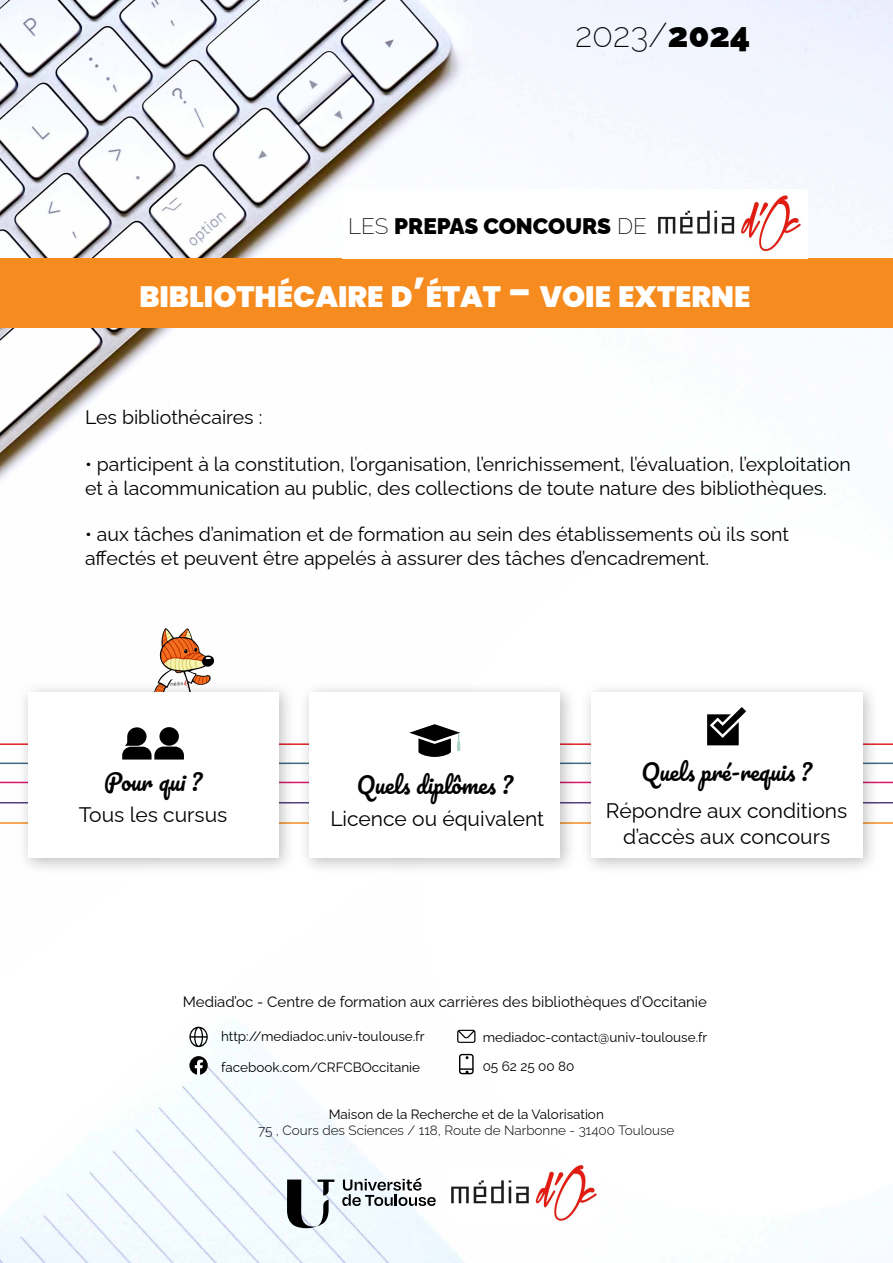
<style>
.page{position:relative;width:893px;height:1263px;background:#fff}
.page>*{position:absolute;margin:0;border:0;box-sizing:border-box;transform-origin:0 0}
.t1{font:200 34.5px "Raleway";color:#000}
.t2{font:900 29.4px "Poppins";color:#fff}
.t3{font:22.5px "Pacifico";color:#000}
.t4{font:900 22.5px "Raleway";color:#000}
.t5{font:21px/25.2px "Raleway";color:#000;text-align:center}
.t6{font:19.5px/23.4px "Raleway";color:#000}
.t7{font:15px "Raleway";color:#000}
.t8{font:13.5px "Raleway";color:#000}
.t9{font:300 13.5px "Raleway";color:#000}
.s1{font-weight:900}
.s2{font-weight:200}
.s3{font-weight:700;font-size:42px}
</style>
<div class="page">
<img style="left:0;top:0;width:893px;height:1263px">
<svg style="left:418px;top:527px;width:475px;height:689px"></svg>
<svg style="left:0;top:740px;width:393px;height:456px"></svg>
<div style="left:0;top:258px;width:893px;height:69px;background:#f68c1f"></div>
<div style="left:342px;top:189px;width:305px;height:69px;background:#fff"></div>
<div style="left:647px;top:189px;width:161px;height:69px;background:#fff"></div>
<img style="left:658px;top:195px;width:143px;height:57px">
<hr style="left:0;top:743px;width:893px;height:2px;background:#e11f26">
<hr style="left:0;top:762px;width:893px;height:2px;background:#3d6b83">
<hr style="left:0;top:782px;width:893px;height:1px;background:#d7186e">
<hr style="left:0;top:802px;width:893px;height:1px;background:#553d83">
<hr style="left:0;top:822px;width:893px;height:2px;background:#f68c1f">
<img style="left:130px;top:628px;width:84px;height:53px">
<div style="left:16px;top:681px;width:279px;height:194px;background:#000;opacity:.25"></div>
<div style="left:28px;top:692px;width:251px;height:166px;background:#fff"></div>
<svg style="left:122px;top:727px;width:62px;height:32px"></svg>
<div style="left:580px;top:681px;width:299px;height:194px;background:#000;opacity:.25"></div>
<div style="left:591px;top:692px;width:271px;height:166px;background:#fff"></div>
<svg style="left:707px;top:707px;width:39px;height:38px"></svg>
<div style="left:298px;top:681px;width:279px;height:194px;background:#000;opacity:.25"></div>
<div style="left:309px;top:692px;width:251px;height:166px;background:#fff"></div>
<svg style="left:409px;top:724px;width:51px;height:33px"></svg>
<svg style="left:457px;top:1030px;width:18px;height:13px"></svg>
<svg style="left:189px;top:1027px;width:19px;height:20px"></svg>
<svg style="left:189px;top:1056px;width:19px;height:19px"></svg>
<svg style="left:459px;top:1054px;width:15px;height:20px"></svg>
<img style="left:449px;top:1165px;width:149px;height:57px">
<svg style="left:342px;top:1178px;width:94px;height:28px"></svg>
<svg style="left:287px;top:1179px;width:47px;height:49px"></svg>
<h1 class="t1" style="left:575px;top:7px;width:177px">2023/<span class="s1">2024</span></h1>
<p class="t4" style="left:348px;top:208px;width:300px"><span class="s2">LES</span> PREPAS CONCOURS <span class="s2">DE</span></p>
<h2 class="t2" style="left:139px;top:279px;width:613px">BIBLIOTHÉCAIRE D<span class="s3">’</span>ÉTAT <span class="s3">-</span> VOIE EXTERNE</h2>
<p class="t6" style="left:85px;top:404px;width:179px">Les bibliothécaires :</p>
<p class="t6" style="left:85px;top:450px;width:767px">• participent à la constitution, l’organisation, l’enrichissement, l’évaluation, l’exploitation et à lacommunication au public, des collections de toute nature des bibliothèques.</p>
<p class="t6" style="left:85px;top:521px;width:705px">• aux tâches d’animation et de formation au sein des établissements où ils sont affectés et peuvent être appelés à assurer des tâches d’encadrement.</p>
<p class="t3" style="left:104px;top:770px;width:99px">Pour qui ?</p>
<p class="t5" style="left:79px;top:800px;width:150px">Tous les cursus</p>
<p class="t3" style="left:357px;top:773px;width:158px">Quels diplômes ?</p>
<p class="t5" style="left:330px;top:803px;width:215px">Licence ou équivalent</p>
<p class="t3" style="left:641px;top:760px;width:172px">Quels pré-requis ?</p>
<p class="t5" style="left:606px;top:796px;width:243px">Répondre aux conditions d’accès aux concours</p>
<p class="t7" style="left:183px;top:990px;width:526px">Mediad’oc - Centre de formation aux carrières des bibliothèques d’Occitanie</p>
<p class="t8" style="left:221px;top:1026px;width:205px">http://mediadoc.univ-toulouse.fr</p>
<p class="t8" style="left:483px;top:1026px;width:226px">mediadoc-contact@univ-toulouse.fr</p>
<p class="t8" style="left:221px;top:1056px;width:201px">facebook.com/CRFCBOccitanie</p>
<p class="t8" style="left:483px;top:1055px;width:93px">05 62 25 00 80</p>
<p class="t8" style="left:329px;top:1103px;width:277px">Maison de la Recherche et de la Valorisation</p>
<p class="t9" style="left:258px;top:1119px;width:418px">75 , Cours des Sciences / 118, Route de Narbonne - 31400 Toulouse</p>
</div>
